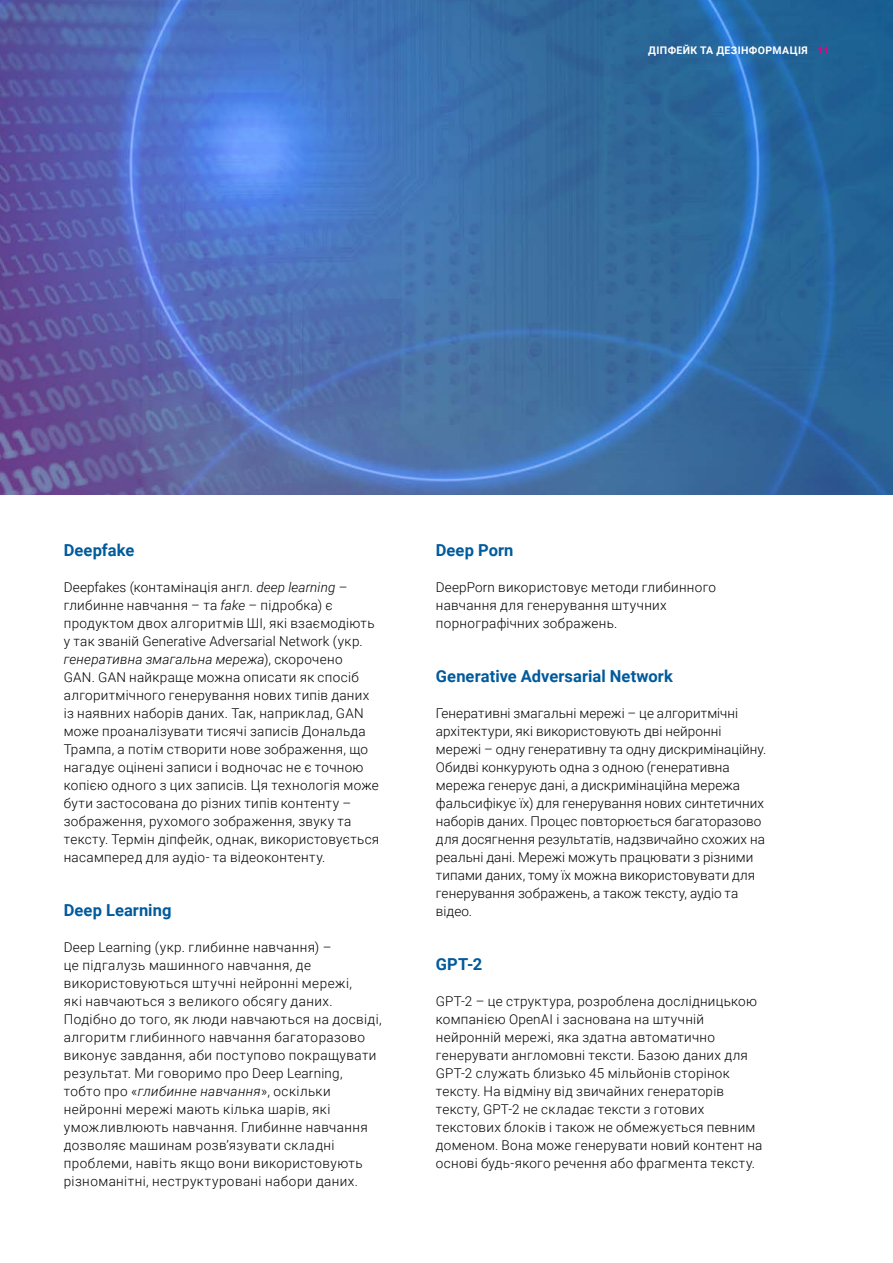
<style>
.page{position:relative;width:893px;height:1263px;background:#fff}
.page>*{position:absolute;margin:0;border:0;box-sizing:border-box;transform-origin:0 0}
.t1{font:700 16.5px "Roboto";letter-spacing:.005em;color:#005a9b}
.t2{font:300 13.5px/18px "Roboto";letter-spacing:.02em;color:#000}
.t3{font:700 10.5px "Roboto";letter-spacing:.035em;color:#fff}
.s1{color:#e6007d}
.s2{font-style:italic}
</style>
<div class="page">
<img style="left:0;top:0;width:893px;height:495px">
<p class="t3" style="left:648px;top:43px;width:182px">ДІПФЕЙК ТА ДЕЗІНФОРМАЦІЯ <span class="s1">11</span></p>
<p class="t1" style="left:64px;top:539px;width:72px">Deepfake</p>
<p class="t2" style="left:64px;top:578px;width:317px">Deepfakes (контамінація англ. <span class="s2">deep learning</span> – глибинне навчання – та <span class="s2">fake</span> – підробка) є продуктом двох алгоритмів ШI, які взаємодіють у так званій Generative Adversarial Network (укр. <span class="s2">генеративна змагальна мережа</span>), скорочено<br>GAN. GAN найкраще можна описати як спосіб алгоритмічного генерування нових типів даних із наявних наборів даних. Так, наприклад, GAN може проаналізувати тисячі записів Дональда Трампа, а потім створити нове зображення, що нагадує оцінені записи і водночас не є точною копією одного з цих записів. Ця технологія може бути застосована до різних типів контенту – зображення, рухомого зображення, звуку та тексту. Термін діпфейк, однак, використовується насамперед для аудіо- та відеоконтенту.</p>
<p class="t1" style="left:64px;top:899px;width:109px">Deep Learning</p>
<p class="t2" style="left:64px;top:938px;width:319px">Deep Learning (укр. глибинне навчання) –<br>це підгалузь машинного навчання, де використовуються штучні нейронні мережі,<br>які навчаються з великого обсягу даних.<br>Подібно до того, як люди навчаються на досвіді, алгоритм глибинного навчання багаторазово виконує завдання, аби поступово покращувати результат. Ми говоримо про Deep Learning, тобто про «<span class="s2">глибинне навчання</span>», оскільки нейронні мережі мають кілька шарів, які уможливлюють навчання. Глибинне навчання дозволяє машинам розв’язувати складні проблеми, навіть якщо вони використовують різноманітні, неструктуровані набори даних.</p>
<p class="t1" style="left:436px;top:539px;width:79px">Deep Porn</p>
<p class="t2" style="left:436px;top:578px;width:282px">DeepPorn використовує методи глибинного навчання для генерування штучних порнографічних зображень.</p>
<p class="t1" style="left:436px;top:665px;width:238px">Generative Adversarial Network</p>
<p class="t2" style="left:436px;top:704px;width:332px">Генеративні змагальні мережі – це алгоритмічні архітектури, які використовують дві нейронні мережі – одну генеративну та одну дискримінаційну.<br>Обидві конкурують одна з одною (генеративна мережа генерує дані, а дискримінаційна мережа фальсифікує їх) для генерування нових синтетичних наборів даних. Процес повторюється багаторазово для досягнення результатів, надзвичайно схожих на реальні дані. Мережі можуть працювати з різними типами даних, тому їх можна використовувати для генерування зображень, а також тексту, аудіо та відео.</p>
<p class="t1" style="left:436px;top:953px;width:48px">GPT-2</p>
<p class="t2" style="left:436px;top:992px;width:328px">GPT-2 – це структура, розроблена дослідницькою компанією OpenAI і заснована на штучній нейронній мережі, яка здатна автоматично генерувати англомовні тексти. Базою даних для GPT-2 служать близько 45 мільйонів сторінок тексту. На відміну від звичайних генераторів тексту, GPT-2 не складає тексти з готових текстових блоків і також не обмежується певним доменом. Вона може генерувати новий контент на основі будь-якого речення або фрагмента тексту.</p>
</div>
